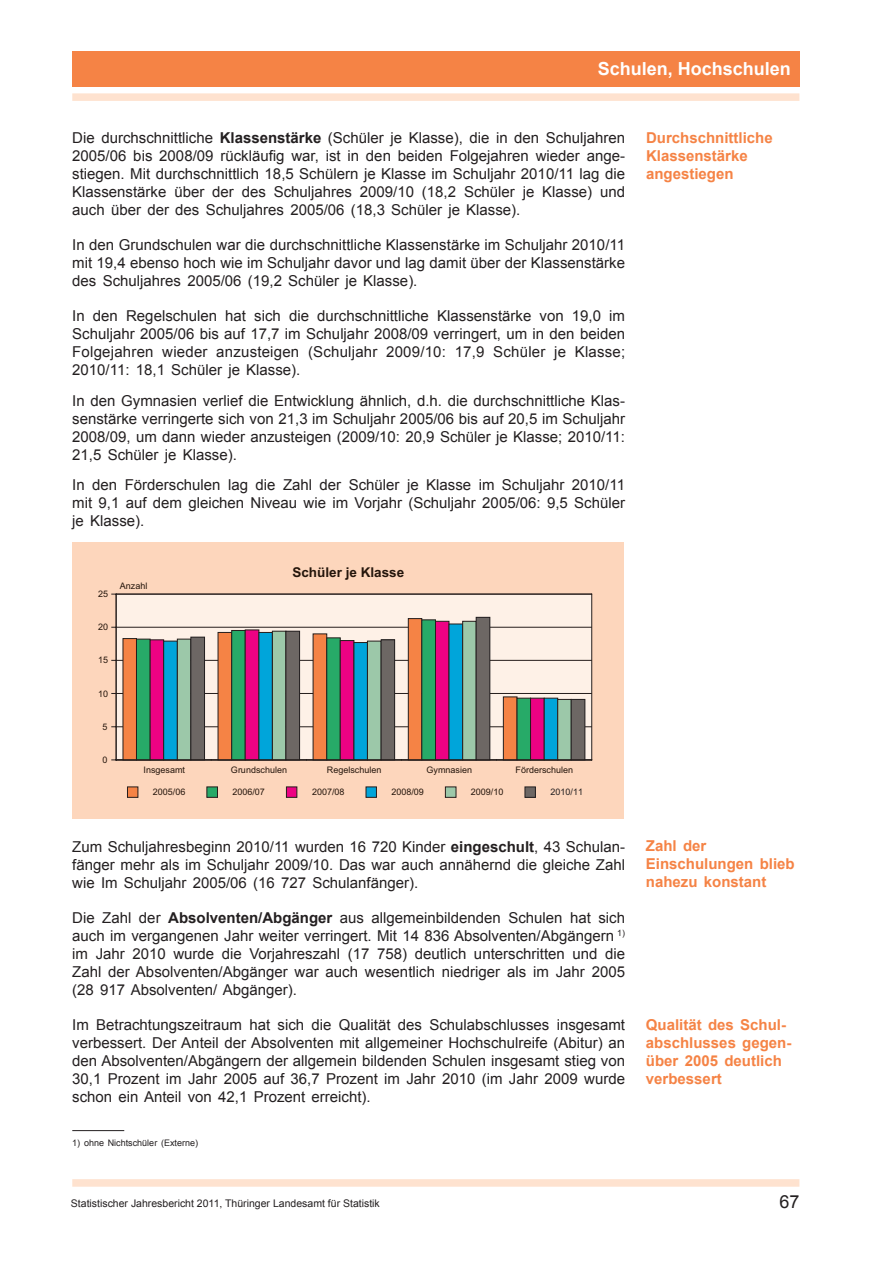
<style>
.page{position:relative;width:893px;height:1263px;background:#fff}
.page>*{position:absolute;margin:0;border:0;box-sizing:border-box;transform-origin:0 0}
.t1{font:700 18px "Arial";color:#fff}
.t2{font:18px "Arial";color:#231f20}
.t3{font:15px/18px "Arial";color:#231f20;text-align:justify}
.t4{font:700 15px/18px "Arial";color:#f58345}
.t5{font:700 13.5px "Arial";color:#24150b}
.t6{font:10.5px "Arial";color:#231f20}
.t7{font:9px "Arial";color:#24150b}
.t8{font:9px "Arial";color:#231f20}
.s1{font-weight:700}
</style>
<div class="page">
<div style="left:72px;top:1179px;width:727px;height:8px;background:#fee2cf"></div>
<div style="left:72px;top:93px;width:727px;height:8px;background:#fee2cf"></div>
<div style="left:72px;top:51px;width:727px;height:35px;background:#f58345"></div>
<div style="left:72px;top:542px;width:552px;height:276px;background:#fdd6bc"></div>
<div style="left:116px;top:594px;width:476px;height:166px;background:#fef1e7"></div>
<hr style="left:591px;top:594px;width:1px;height:166px;background:#261e1c">
<hr style="left:116px;top:760px;width:476px;height:1px;background:#261e1c">
<hr style="left:116px;top:726px;width:476px;height:1px;background:#261e1c">
<hr style="left:116px;top:693px;width:476px;height:1px;background:#261e1c">
<hr style="left:116px;top:660px;width:476px;height:1px;background:#261e1c">
<hr style="left:116px;top:627px;width:476px;height:1px;background:#261e1c">
<hr style="left:116px;top:594px;width:476px;height:1px;background:#261e1c">
<div style="left:123px;top:638px;width:14px;height:122px;background:#f58345"></div>
<div style="left:136px;top:639px;width:15px;height:121px;background:#27aa68;border:1px solid #261e1c"></div>
<div style="left:150px;top:639px;width:14px;height:121px;background:#ed0283;border:1px solid #261e1c"></div>
<div style="left:163px;top:641px;width:15px;height:119px;background:#00a5da;border:1px solid #261e1c"></div>
<div style="left:177px;top:639px;width:14px;height:121px;background:#9cc8a9;border:1px solid #261e1c"></div>
<div style="left:191px;top:637px;width:14px;height:123px;background:#6d6764"></div>
<div style="left:190px;top:637px;width:15px;height:123px;border:1px solid #231f20"></div>
<div style="left:218px;top:632px;width:14px;height:128px;background:#f58345"></div>
<div style="left:231px;top:630px;width:15px;height:130px;background:#27aa68;border:1px solid #261e1c"></div>
<div style="left:245px;top:629px;width:14px;height:131px;background:#ed0283;border:1px solid #261e1c"></div>
<div style="left:259px;top:632px;width:14px;height:128px;background:#00a5da"></div>
<div style="left:272px;top:631px;width:14px;height:129px;background:#9cc8a9;border:1px solid #261e1c"></div>
<div style="left:286px;top:631px;width:14px;height:129px;background:#6d6764"></div>
<div style="left:286px;top:631px;width:14px;height:129px;border:1px solid #231f20"></div>
<div style="left:313px;top:633px;width:14px;height:127px;background:#f58345"></div>
<div style="left:326px;top:637px;width:15px;height:123px;background:#27aa68;border:1px solid #261e1c"></div>
<div style="left:340px;top:640px;width:14px;height:120px;background:#ed0283;border:1px solid #261e1c"></div>
<div style="left:354px;top:642px;width:14px;height:118px;background:#00a5da"></div>
<div style="left:367px;top:641px;width:14px;height:119px;background:#9cc8a9;border:1px solid #261e1c"></div>
<div style="left:381px;top:640px;width:14px;height:120px;background:#6d6764"></div>
<div style="left:381px;top:639px;width:14px;height:121px;border:1px solid #231f20"></div>
<div style="left:408px;top:618px;width:14px;height:142px;background:#f58345;border:1px solid #261e1c"></div>
<div style="left:421px;top:619px;width:15px;height:141px;background:#27aa68;border:1px solid #261e1c"></div>
<div style="left:435px;top:621px;width:14px;height:139px;background:#ed0283;border:1px solid #261e1c"></div>
<div style="left:449px;top:624px;width:14px;height:136px;background:#00a5da"></div>
<div style="left:462px;top:621px;width:15px;height:139px;background:#9cc8a9;border:1px solid #261e1c"></div>
<div style="left:476px;top:617px;width:14px;height:143px;background:#6d6764"></div>
<div style="left:476px;top:617px;width:14px;height:143px;border:1px solid #231f20"></div>
<div style="left:503px;top:696px;width:14px;height:64px;background:#f58345;border:1px solid #261e1c"></div>
<div style="left:517px;top:698px;width:14px;height:62px;background:#27aa68"></div>
<div style="left:530px;top:698px;width:15px;height:62px;background:#ed0283;border:1px solid #261e1c"></div>
<div style="left:544px;top:698px;width:14px;height:62px;background:#00a5da;border:1px solid #261e1c"></div>
<div style="left:557px;top:699px;width:15px;height:61px;background:#9cc8a9;border:1px solid #261e1c"></div>
<div style="left:571px;top:699px;width:14px;height:61px;background:#6d6764"></div>
<div style="left:571px;top:699px;width:14px;height:61px;border:1px solid #231f20"></div>
<hr style="left:116px;top:594px;width:1px;height:166px;background:#261e1c">
<hr style="left:116px;top:759px;width:476px;height:1px;background:#261e1c">
<div style="left:127px;top:786px;width:11px;height:12px;background:#f58345;border:1px solid #261e1c"></div>
<div style="left:206px;top:786px;width:12px;height:12px;background:#27aa68;border:1px solid #261e1c"></div>
<div style="left:286px;top:786px;width:11px;height:12px;background:#ed0283;border:1px solid #261e1c"></div>
<div style="left:366px;top:786px;width:11px;height:12px;background:#00a5da;border:1px solid #261e1c"></div>
<div style="left:445px;top:786px;width:11px;height:12px;background:#9cc8a9;border:1px solid #261e1c"></div>
<div style="left:525px;top:787px;width:10px;height:10px;background:#6d6764"></div>
<div style="left:525px;top:786px;width:11px;height:12px;border:1px solid #231f20"></div>
<hr style="left:72px;top:1130px;width:52px;height:1px;background:#231f20">
<p class="t1" style="left:598px;top:57px;width:195px">Schulen, Hochschulen</p>
<p class="t3" style="left:72px;top:129px;width:554px">Die durchschnittliche <span class="s1">Klassenstärke</span> (Schüler je Klasse), die in den Schuljahren 2005/06 bis 2008/09 rückläufig war, ist in den beiden Folgejahren wieder ange&shy;stiegen. Mit durchschnittlich 18,5 Schülern je Klasse im Schuljahr 2010/11 lag die Klassenstärke über der des Schuljahres 2009/10 (18,2 Schüler je Klasse) und auch über der des Schuljahres 2005/06 (18,3 Schüler je Klasse).</p>
<p class="t3" style="left:72px;top:236px;width:554px">In den Grundschulen war die durchschnittliche Klassenstärke im Schuljahr 2010/11 mit 19,4 ebenso hoch wie im Schuljahr davor und lag damit über der Klassenstärke des Schuljahres 2005/06 (19,2 Schüler je Klasse).</p>
<p class="t3" style="left:72px;top:307px;width:554px">In den Regelschulen hat sich die durchschnittliche Klassenstärke von 19,0 im Schuljahr 2005/06 bis auf 17,7 im Schuljahr 2008/09 verringert, um in den beiden Folgejahren wieder anzusteigen (Schuljahr 2009/10: 17,9 Schüler je Klasse; 2010/11: 18,1 Schüler je Klasse).</p>
<p class="t3" style="left:72px;top:391px;width:554px">In den Gymnasien verlief die Entwicklung ähnlich, d.h. die durchschnittliche Klas&shy;senstärke verringerte sich von 21,3 im Schuljahr 2005/06 bis auf 20,5 im Schuljahr 2008/09, um dann wieder anzusteigen (2009/10: 20,9 Schüler je Klasse; 2010/11:<br>21,5 Schüler je Klasse).</p>
<p class="t3" style="left:72px;top:476px;width:554px">In den Förderschulen lag die Zahl der Schüler je Klasse im Schuljahr 2010/11 mit 9,1 auf dem gleichen Niveau wie im Vorjahr (Schuljahr 2005/06: 9,5 Schüler je Klasse).</p>
<p class="t5" style="left:292px;top:563px;width:113px">Schüler je Klasse</p>
<p class="t7" style="left:98px;top:588px;width:12px">25</p>
<p class="t7" style="left:98px;top:621px;width:12px">20</p>
<p class="t7" style="left:98px;top:654px;width:12px">15</p>
<p class="t7" style="left:98px;top:687px;width:12px">10</p>
<p class="t7" style="left:103px;top:721px;width:7px">5</p>
<p class="t7" style="left:103px;top:754px;width:7px">0</p>
<p class="t7" style="left:120px;top:580px;width:29px">Anzahl</p>
<p class="t7" style="left:143px;top:764px;width:43px">Insgesamt</p>
<p class="t7" style="left:231px;top:764px;width:58px">Grundschulen</p>
<p class="t7" style="left:327px;top:764px;width:56px">Regelschulen</p>
<p class="t7" style="left:426px;top:764px;width:47px">Gymnasien</p>
<p class="t7" style="left:516px;top:764px;width:59px">Förderschulen</p>
<p class="t7" style="left:153px;top:786px;width:34px">2005/06</p>
<p class="t7" style="left:232px;top:786px;width:34px">2006/07</p>
<p class="t7" style="left:312px;top:786px;width:34px">2007/08</p>
<p class="t7" style="left:391px;top:786px;width:34px">2008/09</p>
<p class="t7" style="left:471px;top:786px;width:34px">2009/10</p>
<p class="t8" style="left:550px;top:786px;width:34px">2010/11</p>
<p class="t3" style="left:72px;top:838px;width:554px">Zum Schuljahresbeginn 2010/11 wurden 16 720 Kinder <span class="s1">eingeschult</span>, 43 Schulan&shy;fänger mehr als im Schuljahr 2009/10. Das war auch annähernd die gleiche Zahl wie Im Schuljahr 2005/06 (16 727 Schulanfänger).</p>
<p class="t3" style="left:72px;top:909px;width:554px">Die Zahl der <span class="s1">Absolventen/Abgänger</span> aus allgemeinbildenden Schulen hat sich auch im vergangenen Jahr weiter verringert. Mit 14 836 Absolventen/Abgängern <sup>1) </sup>im Jahr 2010 wurde die Vorjahreszahl (17 758) deutlich unterschritten und die Zahl der Absolventen/Abgänger war auch wesentlich niedriger als im Jahr 2005 (28 917 Absolventen/ Abgänger).</p>
<p class="t3" style="left:72px;top:1016px;width:554px">Im Betrachtungszeitraum hat sich die Qualität des Schulabschlusses insgesamt verbessert. Der Anteil der Absolventen mit allgemeiner Hochschulreife (Abitur) an den Absolventen/Abgängern der allgemein bildenden Schulen insgesamt stieg von 30,1 Prozent im Jahr 2005 auf 36,7 Prozent im Jahr 2010 (im Jahr 2009 wurde schon ein Anteil von 42,1 Prozent erreicht).</p>
<p class="t8" style="left:72px;top:1137px;width:127px">1) ohne Nichtschüler (Externe)</p>
<p class="t4" style="left:646px;top:129px;width:128px">Durchschnittliche<br>Klassenstärke angestiegen</p>
<p class="t4" style="left:646px;top:837px;width:150px">Zahl der<br>Einschulungen blieb nahezu konstant</p>
<p class="t4" style="left:646px;top:1016px;width:147px">Qualität des Schul&shy;abschlusses gegen&shy;über 2005 deutlich verbessert</p>
<p class="t6" style="left:71px;top:1196px;width:310px">Statistischer Jahresbericht 2011, Thüringer Landesamt für Statistik</p>
<p class="t2" style="left:779px;top:1190px;width:22px">67</p>
</div>
